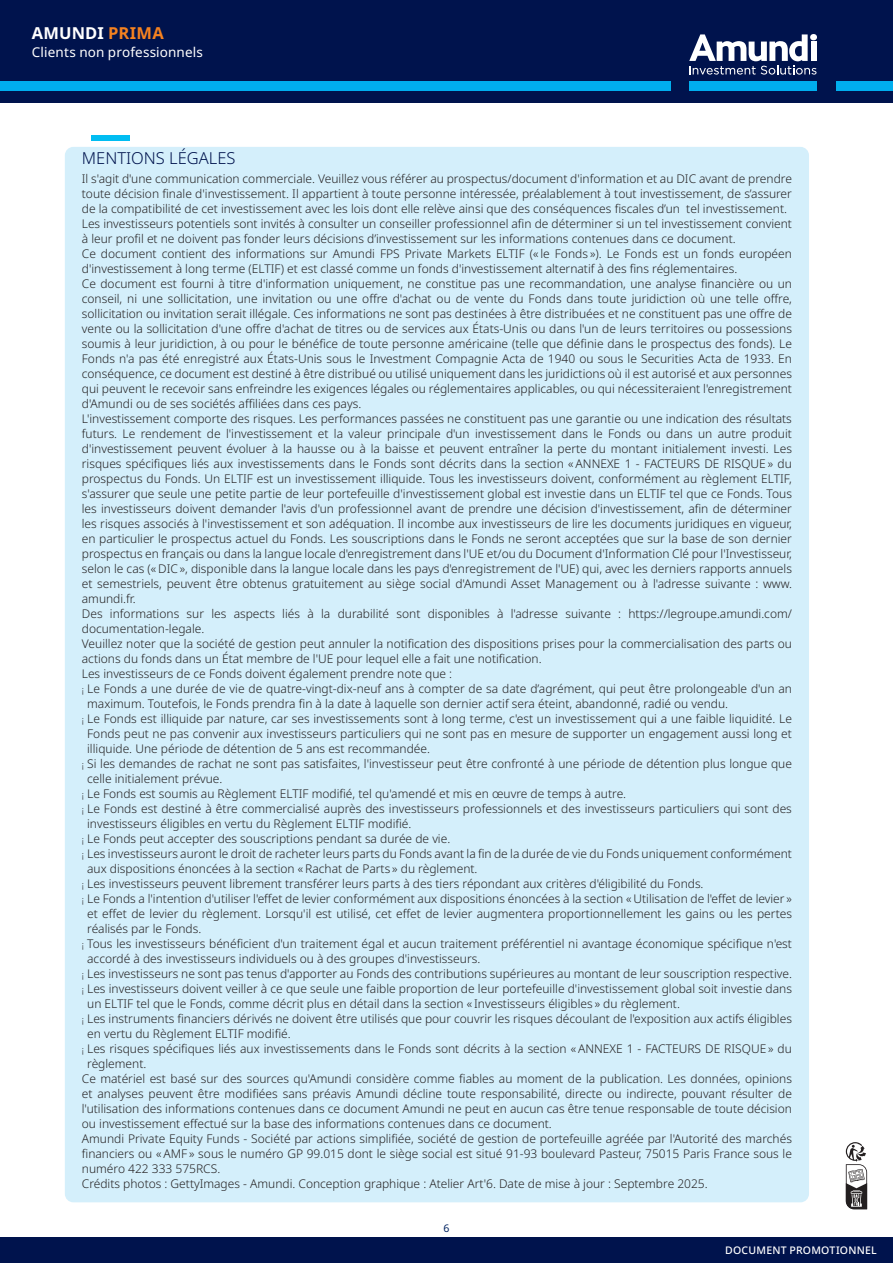
<style>
.page{position:relative;width:893px;height:1263px;background:#fff}
.page>*{position:absolute;margin:0;border:0;box-sizing:border-box;transform-origin:0 0}
.t1{font:300 16.5px "Noto Sans";color:#00134d}
.t2{font:700 16.5px "Noto Sans";letter-spacing:.005em;color:#fff}
.t3{font:13.5px "Noto Sans";letter-spacing:.01em;color:#fff}
.t4{font:300 12px/15px "Noto Sans";color:#231f20}
.t5{font:500 10.5px "Noto Sans";letter-spacing:.02em;color:#fff}
.t6{font:10.5px "Noto Sans";color:#002361}
.s1{color:#f58220}
.s2{font-size:9px}
</style>
<div class="page">
<div style="left:0;top:1237px;width:893px;height:26px;background:#00134d"></div>
<div style="left:65px;top:147px;width:744px;height:1055px;background:#d4effb;border-radius:9px"></div>
<svg style="left:845px;top:1142px;width:23px;height:68px"></svg>
<div style="left:0;top:0;width:893px;height:102px;background:#00134d"></div>
<div style="left:836px;top:81px;width:57px;height:9px;background:#00aeef"></div>
<div style="left:0;top:81px;width:670px;height:9px;background:#00aeef"></div>
<svg style="left:689px;top:34px;width:127px;height:41px"></svg>
<div style="left:689px;top:81px;width:127px;height:10px;background:#00aeef"></div>
<div style="left:91px;top:135px;width:39px;height:6px;background:#01bdf2"></div>
<p class="t2" style="left:32px;top:21px;width:133px">AMUNDI <span class="s1">PRIMA</span></p>
<p class="t3" style="left:32px;top:42px;width:173px">Clients non professionnels</p>
<p class="t1" style="left:82px;top:146px;width:155px">MENTIONS LÉGALES</p>
<p class="t4" style="left:82px;top:171px;width:712px;text-align:justify">Il s'agit d'une communication commerciale. Veuillez vous référer au prospectus/document d'information et au DIC avant de prendre toute décision finale d'investissement. Il appartient à toute personne intéressée, préalablement à tout investissement, de s’assurer de la compatibilité de cet investissement avec les lois dont elle relève ainsi que des conséquences fiscales d’un tel investissement.</p>
<p class="t4" style="left:82px;top:216px;width:712px">Les investisseurs potentiels sont invités à consulter un conseiller professionnel afin de déterminer si un tel investissement convient à leur profil et ne doivent pas fonder leurs décisions d’investissement sur les informations contenues dans ce document.</p>
<p class="t4" style="left:82px;top:246px;width:712px">Ce document contient des informations sur Amundi FPS Private Markets ELTIF (« le Fonds »). Le Fonds est un fonds européen d'investissement à long terme (ELTIF) et est classé comme un fonds d'investissement alternatif à des fins réglementaires.</p>
<p class="t4" style="left:82px;top:276px;width:712px;text-align:justify">Ce document est fourni à titre d'information uniquement, ne constitue pas une recommandation, une analyse financière ou un conseil, ni une sollicitation, une invitation ou une offre d'achat ou de vente du Fonds dans toute juridiction où une telle offre, sollicitation ou invitation serait illégale. Ces informations ne sont pas destinées à être distribuées et ne constituent pas une offre de vente ou la sollicitation d'une offre d'achat de titres ou de services aux États-Unis ou dans l'un de leurs territoires ou possessions soumis à leur juridiction, à ou pour le bénéfice de toute personne américaine (telle que définie dans le prospectus des fonds). Le Fonds n'a pas été enregistré aux États-Unis sous le Investment Compagnie Acta de 1940 ou sous le Securities Acta de 1933. En conséquence, ce document est destiné à être distribué ou utilisé uniquement dans les juridictions où il est autorisé et aux personnes qui peuvent le recevoir sans enfreindre les exigences légales ou réglementaires applicables, ou qui nécessiteraient l'enregistrement d'Amundi ou de ses sociétés affiliées dans ces pays.</p>
<p class="t4" style="left:82px;top:411px;width:712px;text-align:justify">L'investissement comporte des risques. Les performances passées ne constituent pas une garantie ou une indication des résultats futurs. Le rendement de l'investissement et la valeur principale d'un investissement dans le Fonds ou dans un autre produit d'investissement peuvent évoluer à la hausse ou à la baisse et peuvent entraîner la perte du montant initialement investi. Les risques spécifiques liés aux investissements dans le Fonds sont décrits dans la section « ANNEXE 1 - FACTEURS DE RISQUE » du prospectus du Fonds. Un ELTIF est un investissement illiquide. Tous les investisseurs doivent, conformément au règlement ELTIF, s'assurer que seule une petite partie de leur portefeuille d'investissement global est investie dans un ELTIF tel que ce Fonds. Tous les investisseurs doivent demander l'avis d'un professionnel avant de prendre une décision d'investissement, afin de déterminer les risques associés à l'investissement et son adéquation. Il incombe aux investisseurs de lire les documents juridiques en vigueur, en particulier le prospectus actuel du Fonds. Les souscriptions dans le Fonds ne seront acceptées que sur la base de son dernier prospectus en français ou dans la langue locale d'enregistrement dans l'UE et/ou du Document d'Information Clé pour l'Investisseur, selon le cas (« DIC », disponible dans la langue locale dans les pays d'enregistrement de l'UE) qui, avec les derniers rapports annuels et semestriels, peuvent être obtenus gratuitement au siège social d'Amundi Asset Management ou à l'adresse suivante : www. amundi.fr.</p>
<p class="t4" style="left:82px;top:606px;width:712px">Des informations sur les aspects liés à la durabilité sont disponibles à l'adresse suivante : https://legroupe.amundi.com/ documentation-legale.</p>
<p class="t4" style="left:82px;top:636px;width:712px">Veuillez noter que la société de gestion peut annuler la notification des dispositions prises pour la commercialisation des parts ou actions du fonds dans un État membre de l'UE pour lequel elle a fait une notification.</p>
<p class="t4" style="left:82px;top:666px;width:372px">Les investisseurs de ce Fonds doivent également prendre note que :</p>
<p class="t4" style="left:87px;top:681px;width:706px;text-indent:-5px"><span class="s2">¡</span> Le Fonds a une durée de vie de quatre-vingt-dix-neuf ans à compter de sa date d’agrément, qui peut être prolongeable d'un an maximum. Toutefois, le Fonds prendra fin à la date à laquelle son dernier actif sera éteint, abandonné, radié ou vendu.</p>
<p class="t4" style="left:87px;top:711px;width:706px;text-align:justify;text-indent:-5px"><span class="s2">¡</span> Le Fonds est illiquide par nature, car ses investissements sont à long terme, c'est un investissement qui a une faible liquidité. Le Fonds peut ne pas convenir aux investisseurs particuliers qui ne sont pas en mesure de supporter un engagement aussi long et illiquide. Une période de détention de 5 ans est recommandée.</p>
<p class="t4" style="left:87px;top:756px;width:706px;text-indent:-5px"><span class="s2">¡</span> Si les demandes de rachat ne sont pas satisfaites, l'investisseur peut être confronté à une période de détention plus longue que celle initialement prévue.</p>
<p class="t4" style="left:82px;top:786px;width:546px"><span class="s2">¡</span> Le Fonds est soumis au Règlement ELTIF modifié, tel qu'amendé et mis en œuvre de temps à autre.</p>
<p class="t4" style="left:87px;top:801px;width:706px;text-indent:-5px"><span class="s2">¡</span> Le Fonds est destiné à être commercialisé auprès des investisseurs professionnels et des investisseurs particuliers qui sont des investisseurs éligibles en vertu du Règlement ELTIF modifié.</p>
<p class="t4" style="left:82px;top:831px;width:370px"><span class="s2">¡</span> Le Fonds peut accepter des souscriptions pendant sa durée de vie.</p>
<p class="t4" style="left:87px;top:846px;width:706px;text-indent:-5px"><span class="s2">¡</span> Les investisseurs auront le droit de racheter leurs parts du Fonds avant la fin de la durée de vie du Fonds uniquement conformément aux dispositions énoncées à la section « Rachat de Parts » du règlement.</p>
<p class="t4" style="left:82px;top:876px;width:623px"><span class="s2">¡</span> Les investisseurs peuvent librement transférer leurs parts à des tiers répondant aux critères d'éligibilité du Fonds.</p>
<p class="t4" style="left:87px;top:891px;width:706px;text-align:justify;text-indent:-5px"><span class="s2">¡</span> Le Fonds a l'intention d'utiliser l'effet de levier conformément aux dispositions énoncées à la section « Utilisation de l'effet de levier » et effet de levier du règlement. Lorsqu'il est utilisé, cet effet de levier augmentera proportionnellement les gains ou les pertes réalisés par le Fonds.</p>
<p class="t4" style="left:87px;top:936px;width:706px;text-indent:-5px"><span class="s2">¡</span> Tous les investisseurs bénéficient d'un traitement égal et aucun traitement préférentiel ni avantage économique spécifique n'est accordé à des investisseurs individuels ou à des groupes d'investisseurs.</p>
<p class="t4" style="left:82px;top:966px;width:712px"><span class="s2">¡</span> Les investisseurs ne sont pas tenus d'apporter au Fonds des contributions supérieures au montant de leur souscription respective.</p>
<p class="t4" style="left:87px;top:981px;width:706px;text-indent:-5px"><span class="s2">¡</span> Les investisseurs doivent veiller à ce que seule une faible proportion de leur portefeuille d'investissement global soit investie dans un ELTIF tel que le Fonds, comme décrit plus en détail dans la section « Investisseurs éligibles » du règlement.</p>
<p class="t4" style="left:87px;top:1011px;width:706px;text-indent:-5px"><span class="s2">¡</span> Les instruments financiers dérivés ne doivent être utilisés que pour couvrir les risques découlant de l'exposition aux actifs éligibles en vertu du Règlement ELTIF modifié.</p>
<p class="t4" style="left:87px;top:1041px;width:706px;text-indent:-5px"><span class="s2">¡</span> Les risques spécifiques liés aux investissements dans le Fonds sont décrits à la section « ANNEXE 1 - FACTEURS DE RISQUE » du règlement.</p>
<p class="t4" style="left:82px;top:1071px;width:712px;text-align:justify">Ce matériel est basé sur des sources qu'Amundi considère comme fiables au moment de la publication. Les données, opinions et analyses peuvent être modifiées sans préavis Amundi décline toute responsabilité, directe ou indirecte, pouvant résulter de l'utilisation des informations contenues dans ce document Amundi ne peut en aucun cas être tenue responsable de toute décision ou investissement effectué sur la base des informations contenues dans ce document.</p>
<p class="t4" style="left:82px;top:1131px;width:712px;text-align:justify">Amundi Private Equity Funds - Société par actions simplifiée, société de gestion de portefeuille agréée par l'Autorité des marchés financiers ou « AMF » sous le numéro GP 99.015 dont le siège social est situé 91-93 boulevard Pasteur, 75015 Paris France sous le numéro 422 333 575RCS.</p>
<p class="t4" style="left:82px;top:1176px;width:627px">Crédits photos : GettyImages - Amundi. Conception graphique : Atelier Art'6. Date de mise à jour : Septembre 2025.</p>
<p class="t6" style="left:443px;top:1221px;width:8px">6</p>
<p class="t5" style="left:725px;top:1243px;width:153px">DOCUMENT PROMOTIONNEL</p>
</div>
